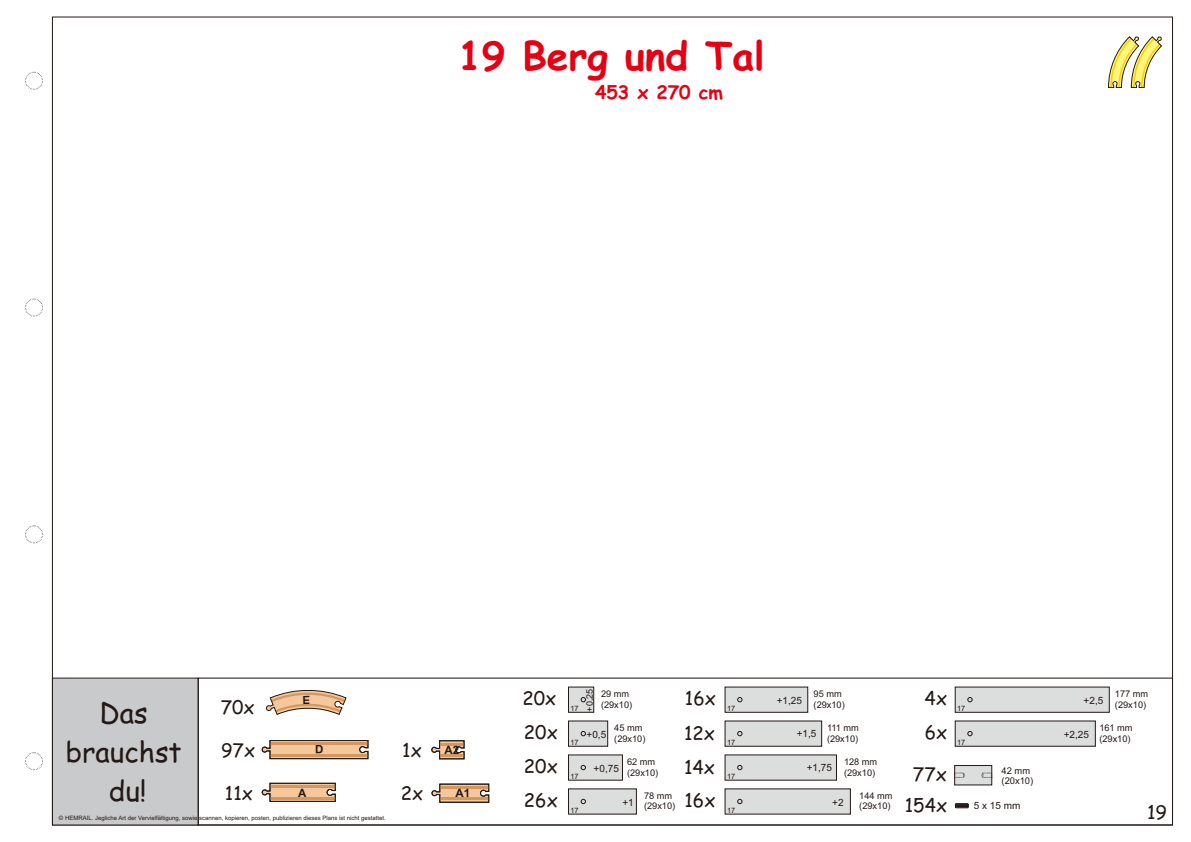
<style>
.page{position:relative;width:1191px;height:842px;background:#fff}
.page>*{position:absolute;margin:0;border:0;box-sizing:border-box;transform-origin:0 0}
.t1{font:700 38.9px "Comic Sans MS";color:#e60013}
.t2{font:28px/39px "Comic Sans MS";color:#231916;text-align:center}
.t3{font:18.7px/32.3px "Comic Sans MS";color:#231916}
.t4{font:700 18.7px "Comic Sans MS";color:#e60013}
.t5{font:700 11.5px "Arial";color:#231916}
.t6{font:10px "Arial";color:#231916}
.t7{font:9.3px/10.4px "Arial";color:#231916}
.t8{font:9.2px/10.3px "Arial";color:#231916}
.t9{font:9px "Arial";color:#231916}
.t10{font:7.4px "Arial";color:#231916}
.t11{font:6px "Arial";color:#231916}
</style>
<div class="page">
<div style="left:25px;top:72px;width:18px;height:17px;border:1px dashed #231916;border-radius:50%"></div>
<div style="left:25px;top:299px;width:18px;height:17px;border:1px dashed #231916;border-radius:50%"></div>
<div style="left:25px;top:526px;width:18px;height:17px;border:1px dashed #231916;border-radius:50%"></div>
<div style="left:25px;top:752px;width:18px;height:18px;border:1px dashed #231916;border-radius:50%"></div>
<svg style="left:1108px;top:37px;width:53px;height:51px"></svg>
<div style="left:52px;top:677px;width:147px;height:148px;background:#c9cacb"></div>
<div style="left:198px;top:678px;width:974px;height:147px;border:1px solid #231916"></div>
<svg style="left:955px;top:687px;width:154px;height:25px;background:#d4d5d5"></svg>
<svg style="left:954px;top:765px;width:38px;height:20px"></svg>
<div style="left:955px;top:803px;width:13px;height:5px;border:1px solid #231916"></div>
<svg style="left:955px;top:804px;width:13px;height:3px"></svg>
<svg style="left:262px;top:783px;width:73px;height:19px"></svg>
<svg style="left:568px;top:687px;width:26px;height:25px"></svg>
<svg style="left:568px;top:755px;width:55px;height:25px"></svg>
<svg style="left:568px;top:721px;width:40px;height:25px"></svg>
<svg style="left:568px;top:788px;width:68px;height:26px;background:#cecece"></svg>
<svg style="left:725px;top:687px;width:83px;height:25px;background:#d2d2d2"></svg>
<svg style="left:725px;top:755px;width:111px;height:25px;background:#d4d4d4"></svg>
<svg style="left:725px;top:788px;width:125px;height:26px;background:#d0d1d0"></svg>
<svg style="left:955px;top:721px;width:140px;height:25px;background:#d4d4d4"></svg>
<svg style="left:725px;top:721px;width:97px;height:25px;background:#d2d3d2"></svg>
<svg style="left:432px;top:784px;width:57px;height:18px"></svg>
<svg style="left:431px;top:740px;width:33px;height:19px"></svg>
<svg style="left:262px;top:677px;width:106px;height:82px"></svg>
<h1 class="t1" style="left:458px;top:39px;width:308px">19 Berg und Tal</h1>
<h3 class="t4" style="left:595px;top:84px;width:129px">453 x 270 cm</h3>
<h2 class="t2" style="left:65px;top:696px;width:118px">Das brauchst du!</h2>
<h3 class="t3" style="left:221px;top:693px;width:35px">70x</h3>
<h3 class="t3" style="left:221px;top:736px;width:35px">97x</h3>
<h3 class="t3" style="left:225px;top:779px;width:29px">11x</h3>
<p class="t5" style="left:298px;top:788px;width:10px">A</p>
<p class="t11" style="left:59px;top:816px;width:328px">© HEMRAIL. Jegliche Art der Vervielfältigung, sowie scannen, kopieren, posten, publizieren dieses Plans ist nicht gestattet.</p>
<h3 class="t3" style="left:402px;top:736px;width:58px">1x <sup>A2</sup></h3>
<h3 class="t3" style="left:401px;top:779px;width:24px">2x</h3>
<p class="t5" style="left:455px;top:789px;width:16px">A1</p>
<p class="t9" style="left:586px;top:712px;width:24px;rotate:-90deg">+0,25</p>
<h3 class="t3" style="left:522px;top:684px;width:35px">20x</h3>
<p class="t8" style="left:601px;top:690px;width:33px">29 mm (29x10)</p>
<p class="t10" style="left:570px;top:705px;width:10px">17</p>
<h3 class="t3" style="left:685px;top:684px;width:32px">16x</h3>
<p class="t10" style="left:727px;top:705px;width:10px">17</p>
<p class="t6" style="left:776px;top:697px;width:27px">+1,25</p>
<p class="t8" style="left:813px;top:690px;width:33px">95 mm (29x10)</p>
<h3 class="t3" style="left:924px;top:684px;width:24px">4x</h3>
<p class="t8" style="left:1115px;top:690px;width:35px">177 mm (29x10)</p>
<p class="t6" style="left:1083px;top:696px;width:21px">+2,5</p>
<p class="t10" style="left:957px;top:705px;width:10px">17</p>
<h3 class="t3" style="left:524px;top:718px;width:35px">20x</h3>
<p class="t8" style="left:614px;top:724px;width:33px">45 mm (29x10)</p>
<p class="t6" style="left:586px;top:731px;width:21px">+0,5</p>
<p class="t10" style="left:570px;top:739px;width:10px">17</p>
<p class="t8" style="left:827px;top:724px;width:33px">111 mm (29x10)</p>
<p class="t6" style="left:797px;top:730px;width:21px">+1,5</p>
<h3 class="t3" style="left:924px;top:718px;width:24px">6x</h3>
<h3 class="t3" style="left:684px;top:719px;width:32px">12x</h3>
<p class="t6" style="left:1063px;top:730px;width:27px">+2,25</p>
<p class="t10" style="left:727px;top:739px;width:10px">17</p>
<p class="t10" style="left:957px;top:739px;width:10px">17</p>
<p class="t8" style="left:1099px;top:724px;width:35px">161 mm (29x10)</p>
<h3 class="t3" style="left:524px;top:752px;width:35px">20x</h3>
<p class="t8" style="left:627px;top:758px;width:33px">62 mm (29x10)</p>
<p class="t6" style="left:593px;top:764px;width:27px">+0,75</p>
<p class="t10" style="left:570px;top:773px;width:10px">17</p>
<h3 class="t3" style="left:524px;top:786px;width:35px">26x</h3>
<p class="t8" style="left:644px;top:792px;width:33px">78 mm (29x10)</p>
<p class="t6" style="left:622px;top:798px;width:13px">+1</p>
<p class="t10" style="left:570px;top:807px;width:10px">17</p>
<h3 class="t3" style="left:684px;top:753px;width:33px">14x<br>16x</h3>
<p class="t10" style="left:727px;top:773px;width:10px">17</p>
<p class="t10" style="left:727px;top:807px;width:10px">17</p>
<p class="t6" style="left:806px;top:764px;width:27px">+1,75</p>
<p class="t8" style="left:844px;top:758px;width:35px">128 mm (29x10)</p>
<h3 class="t3" style="left:913px;top:760px;width:35px">77x</h3>
<p class="t7" style="left:1001px;top:766px;width:33px">42 mm (20x10)</p>
<p class="t6" style="left:832px;top:798px;width:13px">+2</p>
<p class="t8" style="left:859px;top:792px;width:35px">144 mm (29x10)</p>
<h3 class="t3" style="left:905px;top:791px;width:44px">154x</h3>
<p class="t6" style="left:973px;top:802px;width:48px">5 x 15 mm</p>
<h3 class="t3" style="left:1147px;top:798px;width:21px">19</h3>
</div>
